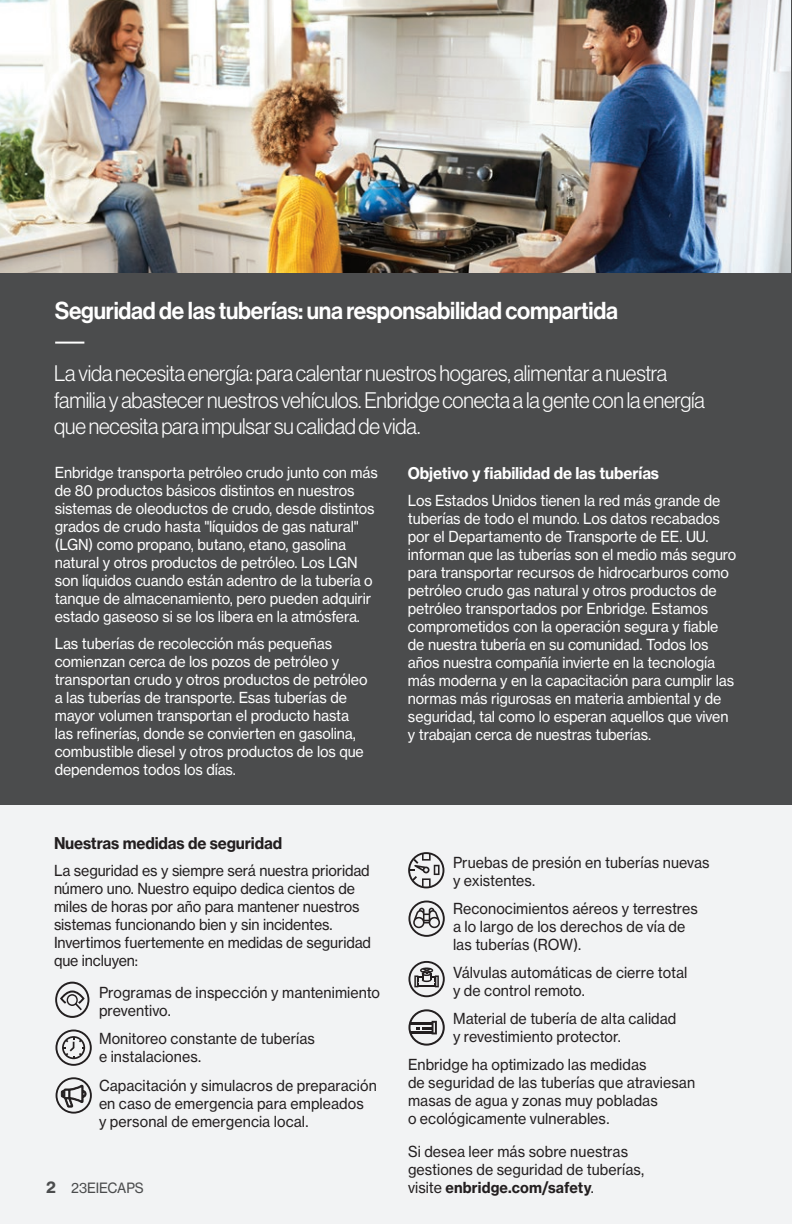
<style>
.page{position:relative;width:792px;height:1224px;background:#4b4c4d}
.page>*{position:absolute;margin:0;border:0;box-sizing:border-box;transform-origin:0 0}
.page_heading{font:24px "N Haas Grotesk DS Pro 65 Md";letter-spacing:-.01em;color:#fff;scale:.95 1}
.New_Body{font:22px/26.4px "N Haas Grotesk DS Std 45 Lt";letter-spacing:-.01em;color:#fff;scale:.95 1}
.subhead{font:16px "N Haas Grotesk TX Pro 75 Bd";letter-spacing:-.01em;color:#fff;scale:.95 1}
.subhead-2{font:16px "N Haas Grotesk TX Pro 75 Bd";letter-spacing:-.01em;color:#231f20;scale:.95 1}
.body_copy{font:15px/18px "N Haas Grotesk TX Pro 55 Rg";letter-spacing:-.01em;color:#fff;scale:.95 1}
.New_Body-2{font:15px/18px "N Haas Grotesk TX Std 55 Rg";letter-spacing:.005em;color:#231f20;scale:.95 1}
.body_copy-2{font:15px/18px "N Haas Grotesk TX Pro 55 Rg";letter-spacing:-.01em;color:#231f20;scale:.95 1}
.New_Body-3{font:15px "N Haas Grotesk TX Std 75 Bd";letter-spacing:.01em;color:#231f20;scale:.95 1}
.t1{font:14px "N Haas Grotesk TX Pro 55 Rg";letter-spacing:-.01em;color:#4b4c4d;scale:.95 1}
.s1{font-family:"N Haas Grotesk TX Std 75 Bd";font-size:16px}
.s2{font-family:"N Haas Grotesk TX Std 55 Rg"}
</style>
<div class="page">
<img style="left:0;top:0;width:791px;height:272px">
<div style="left:0;top:805px;width:792px;height:419px;background:#f2f3f4"></div>
<hr style="left:55px;top:342px;width:29px;height:2px;background:#fff">
<svg style="left:408px;top:961px;width:37px;height:36px"></svg>
<svg style="left:55px;top:982px;width:34px;height:36px"></svg>
<svg style="left:55px;top:1030px;width:37px;height:36px"></svg>
<svg style="left:408px;top:901px;width:37px;height:36px"></svg>
<svg style="left:56px;top:1077px;width:36px;height:37px"></svg>
<svg style="left:408px;top:852px;width:36px;height:36px"></svg>
<svg style="left:408px;top:1009px;width:37px;height:37px"></svg>
<p class="page_heading" style="left:55px;top:297px;width:595px">Seguridad de las tuberías: una responsabilidad compartida</p>
<p class="New_Body" style="left:54px;top:360px;width:686px">La vida necesita energía: para calentar nuestros hogares, alimentar a nuestra familia y abastecer nuestros vehículos. Enbridge conecta a la gente con la energía que necesita para impulsar su calidad de vida.</p>
<p class="body_copy" style="left:55px;top:463px;width:342px">Enbridge transporta petróleo crudo junto con más de 80 productos básicos distintos en nuestros sistemas de oleoductos de crudo, desde distintos grados de crudo hasta "líquidos de gas natural" (LGN) como propano, butano, etano, gasolina natural y otros productos de petróleo. Los LGN son líquidos cuando están adentro de la tubería o tanque de almacenamiento, pero pueden adquirir estado gaseoso si se los libera en la atmósfera.</p>
<p class="body_copy" style="left:55px;top:634px;width:331px">Las tuberías de recolección más pequeñas comienzan cerca de los pozos de petróleo y transportan crudo y otros productos de petróleo a las tuberías de transporte. Esas tuberías de mayor volumen transportan el producto hasta las refinerías, donde se convierten en gasolina, combustible diesel y otros productos de los que dependemos todos los días.</p>
<p class="subhead-2" style="left:54px;top:833px;width:242px">Nuestras medidas de seguridad</p>
<p class="body_copy-2" style="left:54px;top:861px;width:335px">La seguridad es y siempre será nuestra prioridad número uno. Nuestro equipo dedica cientos de miles de horas por año para mantener nuestros sistemas funcionando bien y sin incidentes.<br>Invertimos fuertemente en medidas de seguridad que incluyen:</p>
<p class="New_Body-2" style="left:99px;top:984px;width:297px">Programas de inspección y mantenimiento preventivo.</p>
<p class="New_Body-2" style="left:99px;top:1030px;width:229px">Monitoreo constante de tuberías e instalaciones.</p>
<p class="New_Body-2" style="left:99px;top:1076px;width:294px">Capacitación y simulacros de preparación en caso de emergencia para empleados<br>y personal de emergencia local.</p>
<p class="subhead" style="left:408px;top:463px;width:266px">Objetivo y fiabilidad de las tuberías</p>
<p class="body_copy" style="left:408px;top:491px;width:347px">Los Estados Unidos tienen la red más grande de tuberías de todo el mundo. Los datos recabados por el Departamento de Transporte de EE. UU. informan que las tuberías son el medio más seguro para transportar recursos de hidrocarburos como petróleo crudo gas natural y otros productos de petróleo transportados por Enbridge. Estamos comprometidos con la operación segura y fiable de nuestra tubería en su comunidad. Todos los años nuestra compañía invierte en la tecnología más moderna y en la capacitación para cumplir las normas más rigurosas en materia ambiental y de seguridad, tal como lo esperan aquellos que viven y trabajan cerca de nuestras tuberías.</p>
<p class="New_Body-2" style="left:453px;top:853px;width:272px">Pruebas de presión en tuberías nuevas y existentes.</p>
<p class="New_Body-2" style="left:453px;top:899px;width:259px">Reconocimientos aéreos y terrestres a lo largo de los derechos de vía de las tuberías (ROW).</p>
<p class="New_Body-2" style="left:453px;top:964px;width:248px">Válvulas automáticas de cierre total y de control remoto.</p>
<p class="New_Body-2" style="left:453px;top:1010px;width:237px">Material de tubería de alta calidad y revestimiento protector.</p>
<p class="New_Body-2" style="left:408px;top:1056px;width:304px">Enbridge ha optimizado las medidas<br>de seguridad de las tuberías que atraviesan masas de agua y zonas muy pobladas<br>o ecológicamente vulnerables.</p>
<p class="New_Body-2" style="left:408px;top:1142px;width:250px">Si desea leer más sobre nuestras gestiones de seguridad de tuberías,</p>
<p class="t1" style="left:46px;top:1179px;width:105px"><span class="s1">2</span> 23EIECAPS</p>
<p class="New_Body-3" style="left:408px;top:1178px;width:197px"><span class="s2">visite</span> enbridge.com/safety<span class="s2">.</span></p>
</div>
